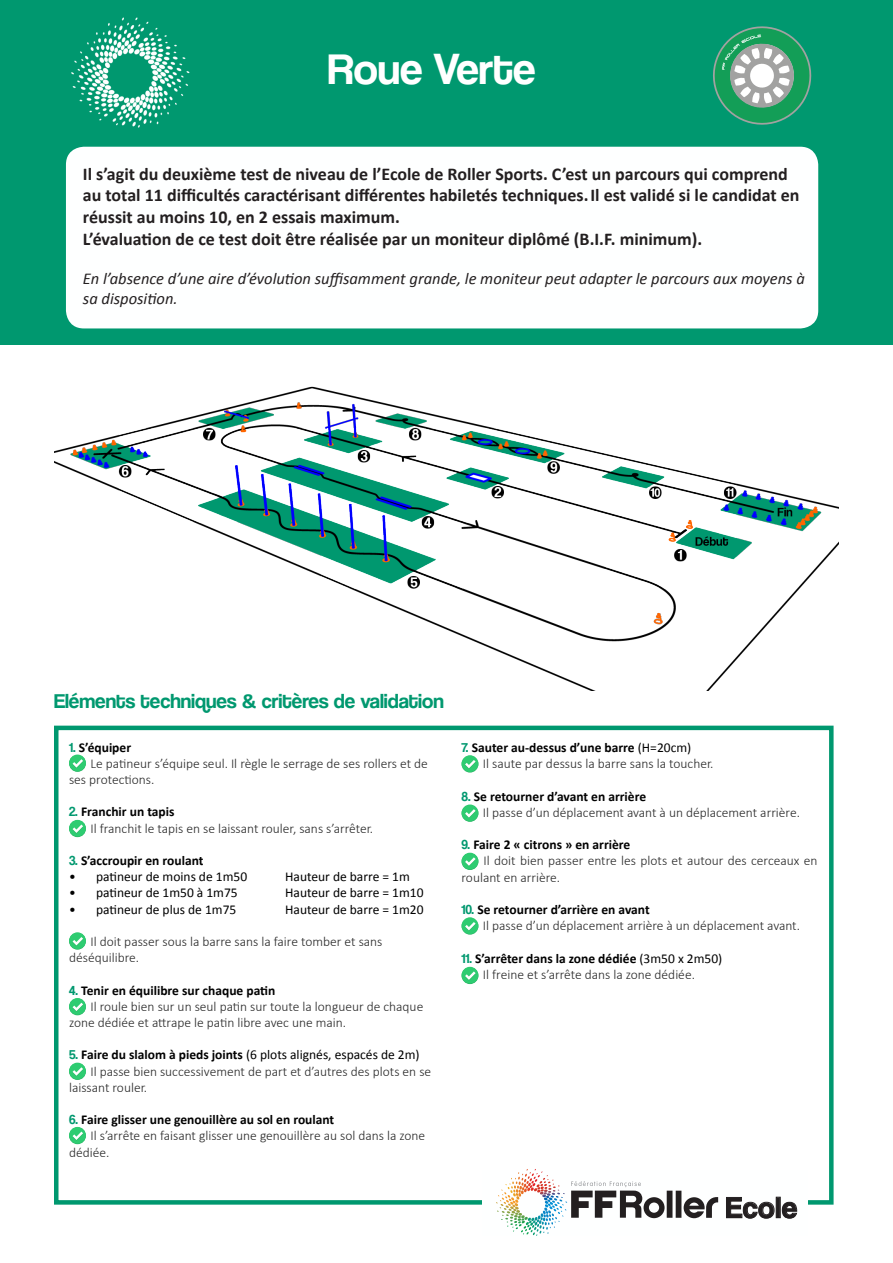
<style>
.page{position:relative;width:893px;height:1263px;background:#fff}
.page>*{position:absolute;margin:0;border:0;box-sizing:border-box;transform-origin:0 0}
.t1{font:45px "Coolvetica Rg";color:#fff}
.t2{font:30.6px "Coolvetica Rg";letter-spacing:.03em;color:#231f20}
.t3{font:21px "Coolvetica Rg";color:#00986f}
.t4{font:700 18px/21.6px "Calibri";color:#231f20}
.t5{font:italic 16.5px/19.8px "Calibri";color:#231f20}
.t6{font:300 13.5px/16.2px "Calibri";color:#272727}
.t7{font:700 13.5px "Calibri";color:#000}
.t8{font:13.5px "Calibri";color:#000}
.s1{font-family:"Calibri";font-weight:700}
.s2{font-family:"Coolvetica Rg";font-weight:400;color:#00986f}
.s3{font-family:"Coolvetica Rg";color:#00986f}
.s4{font-weight:700}
.s5{font-weight:400}
</style>
<div class="page">
<div style="left:0;top:0;width:893px;height:344px;background:#00986f"></div>
<div style="left:66px;top:147px;width:752px;height:181px;background:#feffff;border-radius:18px"></div>
<img style="left:55px;top:386px;width:784px;height:305px">
<div style="left:54px;top:726px;width:780px;height:478px;background:#fff;border:4px solid #00986f"></div>
<div style="left:482px;top:1170px;width:326px;height:65px;background:#feffff"></div>
<svg style="left:496px;top:1169px;width:222px;height:67px"></svg>
<svg style="left:726px;top:1197px;width:49px;height:22px"></svg>
<div style="left:776px;top:1197px;width:4px;height:21px;border:1px solid #231f20"></div>
<svg style="left:782px;top:1202px;width:15px;height:17px"></svg>
<svg style="left:713px;top:26px;width:99px;height:99px"></svg>
<svg style="left:69px;top:755px;width:17px;height:17px"></svg>
<div style="left:69px;top:754px;width:17px;height:17px;background:#2ecc71;border-radius:50%"></div>
<svg style="left:73px;top:759px;width:10px;height:9px"></svg>
<svg style="left:462px;top:805px;width:16px;height:17px"></svg>
<div style="left:462px;top:804px;width:16px;height:17px;background:#2ecc71;border-radius:50%"></div>
<svg style="left:465px;top:809px;width:11px;height:9px"></svg>
<svg style="left:462px;top:853px;width:16px;height:17px"></svg>
<div style="left:462px;top:853px;width:16px;height:16px;background:#2ecc71;border-radius:50%"></div>
<svg style="left:465px;top:857px;width:11px;height:9px"></svg>
<svg style="left:462px;top:918px;width:16px;height:17px"></svg>
<div style="left:462px;top:917px;width:16px;height:17px;background:#2ecc71;border-radius:50%"></div>
<svg style="left:465px;top:922px;width:11px;height:9px"></svg>
<svg style="left:462px;top:967px;width:16px;height:17px"></svg>
<div style="left:462px;top:967px;width:16px;height:16px;background:#2ecc71;border-radius:50%"></div>
<svg style="left:465px;top:971px;width:11px;height:9px"></svg>
<div style="left:69px;top:820px;width:17px;height:17px;background:#2ecc71;border-radius:50%"></div>
<svg style="left:73px;top:824px;width:10px;height:10px"></svg>
<svg style="left:69px;top:933px;width:17px;height:17px"></svg>
<div style="left:69px;top:932px;width:17px;height:17px;background:#2ecc71;border-radius:50%"></div>
<svg style="left:73px;top:937px;width:10px;height:9px"></svg>
<div style="left:69px;top:998px;width:17px;height:17px;background:#2ecc71;border-radius:50%"></div>
<svg style="left:73px;top:1003px;width:10px;height:9px"></svg>
<svg style="left:69px;top:1063px;width:17px;height:17px"></svg>
<div style="left:69px;top:1063px;width:17px;height:16px;background:#2ecc71;border-radius:50%"></div>
<svg style="left:73px;top:1067px;width:10px;height:9px"></svg>
<div style="left:69px;top:1127px;width:17px;height:17px;background:#2ecc71;border-radius:50%"></div>
<svg style="left:73px;top:1131px;width:10px;height:9px"></svg>
<div style="left:462px;top:756px;width:16px;height:16px;background:#2cc76e;border-radius:50%"></div>
<div style="left:462px;top:755px;width:16px;height:17px;background:#2ecc71;border-radius:50%"></div>
<svg style="left:465px;top:760px;width:11px;height:9px"></svg>
<img style="left:71px;top:17px;width:119px;height:111px">
<p class="t1" style="left:328px;top:43px;width:209px">Roue Verte</p>
<p class="t4" style="left:83px;top:163px;width:718px">Il s’agit du deuxième test de niveau de l’Ecole de Roller Sports. C’est un parcours qui comprend au total 11 difficultés caractérisant différentes habiletés techniques.Il est validé si le candidat en réussit au moins 10, en 2 essais maximum.</p>
<p class="t4" style="left:83px;top:228px;width:621px">L’évaluation de ce test doit être réalisée par un moniteur diplômé (B.I.F. minimum).</p>
<p class="t5" style="left:83px;top:268px;width:723px">En l’absence d’une aire d’évolution suffisamment grande, le moniteur peut adapter le parcours aux moyens à sa disposition.</p>
<p class="t3" style="left:54px;top:688px;width:391px">Eléments techniques <span class="s1">&amp;</span> critères de validation</p>
<p class="t7" style="left:69px;top:738px;width:64px"><span class="s2">1.</span> S’équiper</p>
<p class="t6" style="left:69px;top:755px;width:360px;text-indent:21px">Le patineur s’équipe seul. Il règle le serrage de ses rollers et de ses protections.</p>
<p class="t7" style="left:69px;top:803px;width:107px"><span class="s2">2.</span> Franchir un tapis</p>
<p class="t6" style="left:90px;top:820px;width:284px">Il franchit le tapis en se laissant rouler, sans s’arrêter.</p>
<p class="t7" style="left:69px;top:852px;width:136px"><span class="s2">3.</span> S’accroupir en roulant</p>
<p class="t8" style="left:69px;top:868px;width:180px">• patineur de moins de 1m50</p>
<p class="t8" style="left:285px;top:868px;width:126px">Hauteur de barre = 1m</p>
<p class="t8" style="left:69px;top:884px;width:170px">• patineur de 1m50 à 1m75</p>
<p class="t8" style="left:285px;top:884px;width:140px">Hauteur de barre = 1m10</p>
<p class="t8" style="left:69px;top:901px;width:169px">• patineur de plus de 1m75</p>
<p class="t8" style="left:285px;top:901px;width:140px">Hauteur de barre = 1m20</p>
<p class="t6" style="left:90px;top:933px;width:294px">Il doit passer sous la barre sans la faire tomber et sans</p>
<p class="t6" style="left:69px;top:949px;width:71px">déséquilibre.</p>
<p class="t7" style="left:69px;top:981px;width:208px"><span class="s2">4.</span> Tenir en équilibre sur chaque patin</p>
<p class="t6" style="left:69px;top:998px;width:356px;text-indent:21px">Il roule bien sur un seul patin sur toute la longueur de chaque zone dédiée et attrape le patin libre avec une main.</p>
<p class="t8" style="left:69px;top:1046px;width:352px"><span class="s3">5.</span> <span class="s4">Faire du slalom à pieds joints</span> (6 plots alignés, espacés de 2m)</p>
<p class="t6" style="left:69px;top:1063px;width:364px;text-indent:21px">Il passe bien successivement de part et d’autres des plots en se laissant rouler.</p>
<p class="t7" style="left:69px;top:1111px;width:267px"><span class="s2">6.</span> Faire glisser une genouillère au sol en roulant</p>
<p class="t6" style="left:69px;top:1128px;width:358px;text-indent:21px">Il s’arrête en faisant glisser une genouillère au sol dans la zone dédiée.</p>
<p class="t7" style="left:462px;top:739px;width:231px"><span class="s2">7.</span> Sauter au-dessus d’une barre <span class="s5">(H=20cm)</span></p>
<p class="t6" style="left:483px;top:755px;width:232px">Il saute par dessus la barre sans la toucher.</p>
<p class="t7" style="left:462px;top:787px;width:186px"><span class="s2">8.</span> Se retourner d’avant en arrière</p>
<p class="t6" style="left:483px;top:804px;width:319px">Il passe d’un déplacement avant à un déplacement arrière.</p>
<p class="t7" style="left:462px;top:836px;width:170px"><span class="s2">9.</span> Faire 2 « citrons » en arrière</p>
<p class="t6" style="left:462px;top:853px;width:357px;text-indent:22px">Il doit bien passer entre les plots et autour des cerceaux en roulant en arrière.</p>
<p class="t7" style="left:462px;top:901px;width:190px"><span class="s2">10.</span> Se retourner d’arrière en avant</p>
<p class="t6" style="left:483px;top:917px;width:319px">Il passe d’un déplacement arrière à un déplacement avant.</p>
<p class="t7" style="left:462px;top:949px;width:262px"><span class="s2">11.</span> S’arrêter dans la zone dédiée <span class="s5">(3m50 x 2m50)</span></p>
<p class="t6" style="left:483px;top:966px;width:214px">Il freine et s’arrête dans la zone dédiée.</p>
<p class="t2" style="left:726px;top:1189px;width:73px">Ecole</p>
</div>
